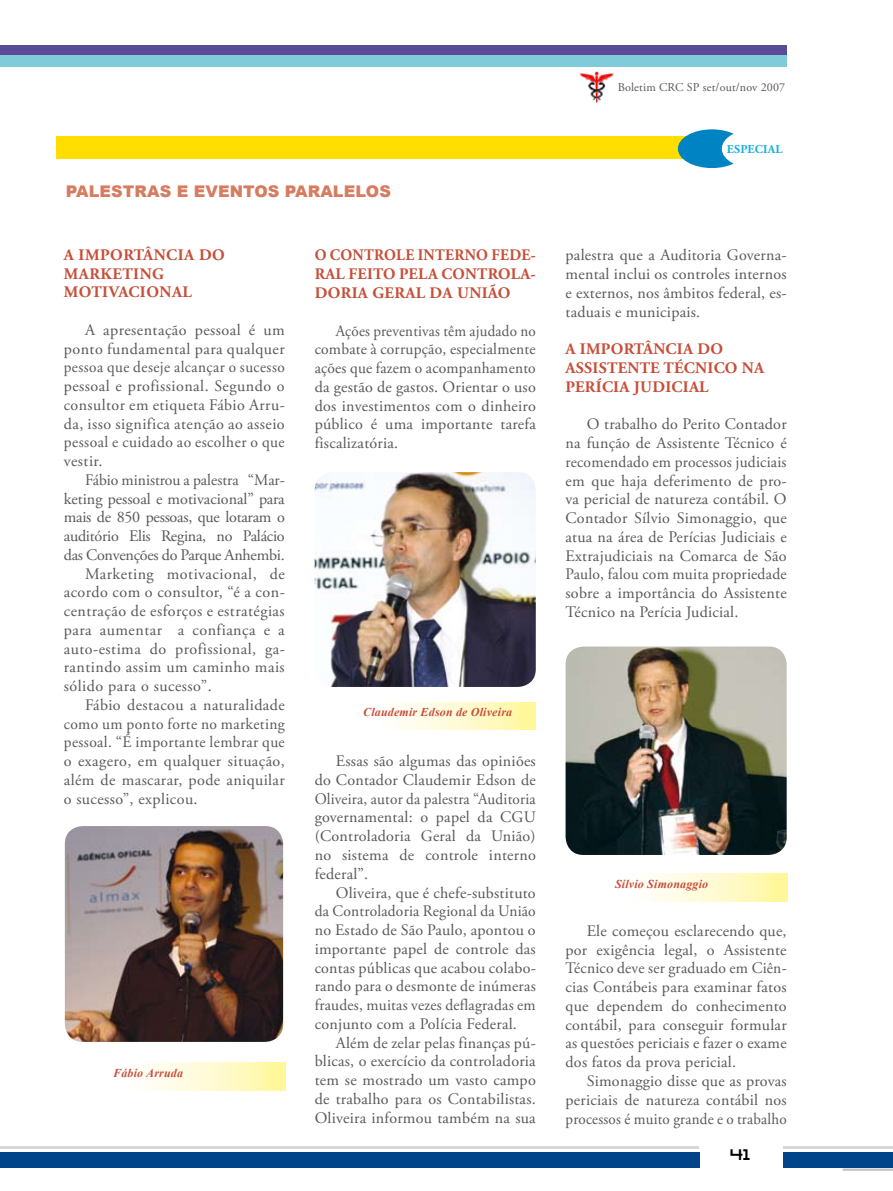
<style>
.page{position:relative;width:893px;height:1191px;background:#fff}
.page>*{position:absolute;margin:0;border:0;box-sizing:border-box;transform-origin:0 0}
.t1{font:18px "Zeroes";color:#000}
.t2{font:16.05px/18.8px "Adobe Garamond Pro";letter-spacing:.015em;color:#58585a;text-align:justify}
.t3{font:16.05px/18.8px "Adobe Garamond Pro";letter-spacing:.015em;color:#58585a;text-align:justify;scale:.93 1}
.t4{font:16.05px "Adobe Garamond Pro";letter-spacing:.015em;color:#58585a;scale:.96 1}
.t5{font:16.05px "Adobe Garamond Pro";letter-spacing:-.015em;color:#58585a}
.t6{font:700 16.05px/18.8px "Adobe Garamond Pro";letter-spacing:.02em;color:#c64f39}
.t7{font:16.05px "Adobe Garamond Pro";letter-spacing:.015em;color:#58585a;scale:.95 1}
.t8{font:700 16.05px/18.8px "Adobe Garamond Pro";letter-spacing:.02em;color:#c64f39;text-align:justify;scale:.94 1}
.t9{font:16.05px "Adobe Garamond Pro";letter-spacing:.015em;color:#58585a;scale:.94 1}
.t10{font:900 16.05px "Arial";letter-spacing:.005em;color:#d67c60}
.t11{font:italic 700 12px "Times New Roman";letter-spacing:.015em;color:#c64f39}
.t12{font:12px "Adobe Garamond Pro";letter-spacing:.015em;color:#58585a}
.t13{font:700 12px "Adobe Garamond Pro";letter-spacing:.015em;color:#15b0e2}
</style>
<div class="page">
<hr style="left:843px;top:1169px;width:50px;height:1px;background:#c5c6c8">
<div style="left:0;top:1152px;width:700px;height:16px;background:#004589"></div>
<hr style="left:0;top:1146px;width:699px;height:3px;background:#d5d6d7">
<div style="left:783px;top:1151px;width:110px;height:16px;background:#004589"></div>
<hr style="left:783px;top:1146px;width:110px;height:2px;background:#d5d6d7">
<img style="left:566px;top:646px;width:221px;height:209px;border-radius:18px">
<img style="left:65px;top:826px;width:218px;height:216px;border-radius:18px">
<svg style="left:149px;top:1062px;width:137px;height:28px;background:#fffacb"></svg>
<img style="left:315px;top:472px;width:221px;height:215px;border-radius:18px">
<svg style="left:399px;top:702px;width:137px;height:28px;background:#fffacb"></svg>
<svg style="left:651px;top:874px;width:137px;height:27px;background:#fffacb"></svg>
<div style="left:0;top:45px;width:787px;height:12px;background:#594b96"></div>
<div style="left:0;top:55px;width:787px;height:11px;background:#80cbd9"></div>
<div style="left:56px;top:136px;width:728px;height:23px;background:#ffde00"></div>
<img style="left:579px;top:71px;width:35px;height:32px">
<div style="left:678px;top:129px;width:68px;height:39px;background:#0083c2;border-radius:50%"></div>
<div style="left:722px;top:129px;width:70px;height:39px;background:#fff;border-radius:50%"></div>
<div style="left:722px;top:129px;width:71px;height:40px;border:2px solid #fff;border-radius:50%"></div>
<p class="t10" style="left:66px;top:179px;width:327px">PALESTRAS E EVENTOS PARALELOS</p>
<p class="t6" style="left:64px;top:246px;width:163px">A IMPORTÂNCIA DO<br>MARKETING<br>MOTIVACIONAL</p>
<p class="t2" style="left:85px;top:321px;width:201px">A apresentação pessoal é um</p>
<p class="t2" style="left:64px;top:340px;width:223px">ponto fundamental para qualquer</p>
<p class="t7" style="left:64px;top:357px;width:234px">pessoa que deseje alcançar o sucesso</p>
<p class="t2" style="left:64px;top:377px;width:222px">pessoal e profissional. Segundo o</p>
<p class="t2" style="left:64px;top:396px;width:222px">consultor em etiqueta Fábio Arru-</p>
<p class="t2" style="left:64px;top:415px;width:222px">da, isso significa atenção ao asseio</p>
<p class="t2" style="left:64px;top:433px;width:222px">pessoal e cuidado ao escolher o que</p>
<p class="t2" style="left:64px;top:452px;width:40px">vestir.</p>
<p class="t2" style="left:85px;top:471px;width:201px">Fábio ministrou a palestra “Mar-</p>
<p class="t2" style="left:64px;top:490px;width:222px">keting pessoal e motivacional” para</p>
<p class="t5" style="left:64px;top:507px;width:223px">mais de 850 pessoas, que lotaram o</p>
<p class="t5" style="left:64px;top:526px;width:222px">auditório Elis Regina, no Palácio</p>
<p class="t5" style="left:64px;top:545px;width:223px">das Convenções do Parque Anhembi.</p>
<p class="t2" style="left:85px;top:565px;width:201px">Marketing motivacional, de</p>
<p class="t2" style="left:64px;top:583px;width:222px">acordo com o consultor, “é a con-</p>
<p class="t2" style="left:64px;top:602px;width:223px">centração de esforços e estratégias</p>
<p class="t2" style="left:64px;top:621px;width:222px">para aumentar a confiança e a</p>
<p class="t2" style="left:64px;top:640px;width:222px">auto-estima do profissional, ga-</p>
<p class="t2" style="left:64px;top:658px;width:222px">rantindo assim um caminho mais</p>
<p class="t2" style="left:64px;top:677px;width:149px">sólido para o sucesso”.</p>
<p class="t2" style="left:85px;top:696px;width:201px">Fábio destacou a naturalidade</p>
<p class="t4" style="left:64px;top:714px;width:232px">como um ponto forte no marketing</p>
<p class="t2" style="left:64px;top:733px;width:222px">pessoal. “É importante lembrar que</p>
<p class="t2" style="left:64px;top:752px;width:222px">o exagero, em qualquer situação,</p>
<p class="t2" style="left:64px;top:771px;width:223px">além de mascarar, pode aniquilar</p>
<p class="t2" style="left:64px;top:790px;width:135px">o sucesso”, explicou.</p>
<p class="t11" style="left:113px;top:1064px;width:71px">Fábio Arruda</p>
<p class="t8" style="left:315px;top:246px;width:237px">O CONTROLE INTERNO FEDE-RAL FEITO PELA CONTROLA-DORIA GERAL DA UNIÃO</p>
<p class="t3" style="left:315px;top:321px;width:239px;text-indent:21px">Ações preventivas têm ajudado no combate à corrupção, especialmente ações que fazem o acompanhamento da gestão de gastos. Orientar o uso dos investimentos com o dinheiro público é uma importante tarefa fiscalizatória.</p>
<p class="t11" style="left:363px;top:704px;width:151px">Claudemir Edson de Oliveira</p>
<p class="t2" style="left:336px;top:752px;width:201px">Essas são algumas das opiniões</p>
<p class="t2" style="left:315px;top:771px;width:223px">do Contador Claudemir Edson de</p>
<p class="t7" style="left:315px;top:789px;width:234px">Oliveira, autor da palestra “Auditoria</p>
<p class="t2" style="left:315px;top:808px;width:223px">governamental: o papel da CGU</p>
<p class="t2" style="left:315px;top:827px;width:223px">(Controladoria Geral da União)</p>
<p class="t2" style="left:315px;top:846px;width:223px">no sistema de controle interno</p>
<p class="t2" style="left:315px;top:865px;width:55px">federal”.</p>
<p class="t2" style="left:336px;top:883px;width:201px">Oliveira, que é chefe-substituto</p>
<p class="t4" style="left:315px;top:901px;width:232px">da Controladoria Regional da União</p>
<p class="t2" style="left:315px;top:921px;width:223px">no Estado de São Paulo, apontou o</p>
<p class="t2" style="left:315px;top:940px;width:223px">importante papel de controle das</p>
<p class="t2" style="left:315px;top:958px;width:223px">contas públicas que acabou colabo-</p>
<p class="t2" style="left:315px;top:977px;width:223px">rando para o desmonte de inúmeras</p>
<p class="t4" style="left:315px;top:995px;width:232px">fraudes, muitas vezes deflagradas em</p>
<p class="t2" style="left:315px;top:1015px;width:204px">conjunto com a Polícia Federal.</p>
<p class="t2" style="left:336px;top:1033px;width:201px">Além de zelar pelas finanças pú-</p>
<p class="t2" style="left:315px;top:1052px;width:223px">blicas, o exercício da controladoria</p>
<p class="t2" style="left:315px;top:1071px;width:223px">tem se mostrado um vasto campo</p>
<p class="t2" style="left:315px;top:1090px;width:223px">de trabalho para os Contabilistas.</p>
<p class="t2" style="left:315px;top:1108px;width:223px">Oliveira informou também na sua</p>
<p class="t12" style="left:618px;top:80px;width:169px">Boletim CRC SP set/out/nov 2007</p>
<p class="t13" style="left:727px;top:142px;width:57px">ESPECIAL</p>
<p class="t2" style="left:566px;top:246px;width:223px">palestra que a Auditoria Governa&shy;mental inclui os controles internos e externos, nos âmbitos federal, es&shy;taduais e municipais.</p>
<p class="t6" style="left:566px;top:340px;width:200px">A IMPORTÂNCIA DO<br>ASSISTENTE TÉCNICO NA<br>PERÍCIA JUDICIAL</p>
<p class="t2" style="left:566px;top:415px;width:223px;text-indent:21px">O trabalho do Perito Contador na função de Assistente Técnico é recomendado em processos judiciais em que haja deferimento de pro&shy;va pericial de natureza contábil. O Contador Sílvio Simonaggio, que atua na área de Perícias Judiciais e Extrajudiciais na Comarca de São Paulo, falou com muita propriedade sobre a importância do Assistente Técnico na Perícia Judicial.</p>
<p class="t11" style="left:615px;top:875px;width:95px">Sílvio Simonaggio</p>
<p class="t2" style="left:587px;top:922px;width:201px">Ele começou esclarecendo que,</p>
<p class="t2" style="left:566px;top:940px;width:223px">por exigência legal, o Assistente</p>
<p class="t2" style="left:566px;top:959px;width:223px">Técnico deve ser graduado em Ciên-</p>
<p class="t2" style="left:566px;top:978px;width:223px">cias Contábeis para examinar fatos</p>
<p class="t2" style="left:566px;top:997px;width:223px">que dependem do conhecimento</p>
<p class="t2" style="left:566px;top:1015px;width:223px">contábil, para conseguir formular</p>
<p class="t2" style="left:566px;top:1034px;width:223px">as questões periciais e fazer o exame</p>
<p class="t2" style="left:566px;top:1053px;width:172px">dos fatos da prova pericial.</p>
<p class="t2" style="left:587px;top:1072px;width:201px">Simonaggio disse que as provas</p>
<p class="t2" style="left:566px;top:1090px;width:223px">periciais de natureza contábil nos</p>
<p class="t9" style="left:566px;top:1108px;width:237px">processos é muito grande e o trabalho</p>
<p class="t1" style="left:730px;top:1145px;width:22px">41</p>
</div>
